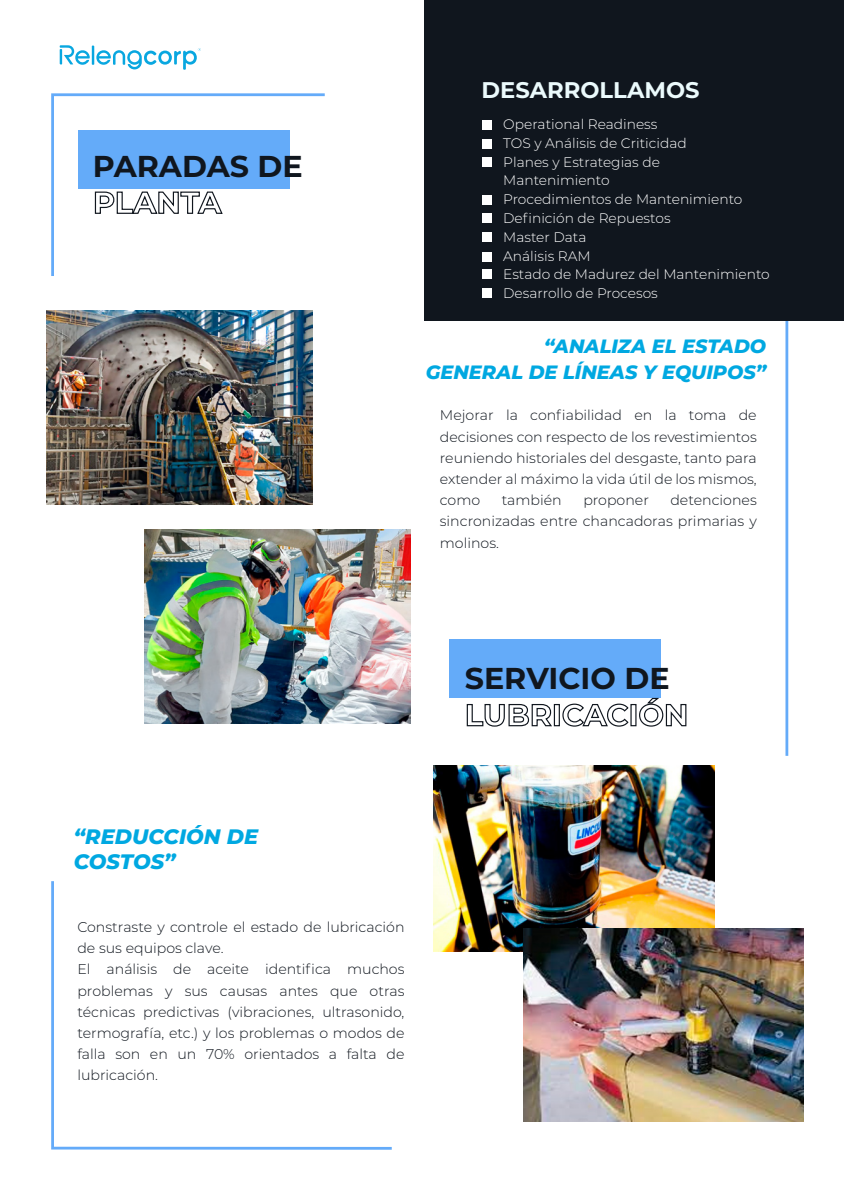
<style>
.page{position:relative;width:844px;height:1191px;background:#fff}
.page>*{position:absolute;margin:0;border:0;box-sizing:border-box;transform-origin:0 0}
.t1{font:700 30.1px "Montserrat";color:#10161e}
.t2{font:700 22.57px "Montserrat";color:#ebfafc}
.t3{font:italic 800 20.82px/25.2px "Montserrat";color:#00a8e1}
.t4{font:italic 800 19.25px/25.4px "Montserrat";color:#00a8e1;text-align:right}
.t5{font:300 14.17px/21.2px "Montserrat";color:#10161e;text-align:justify}
.t6{font:300 13.83px/18.7px "Montserrat";color:#fff}
</style>
<div class="page">
<svg style="left:51px;top:881px;width:341px;height:269px"></svg>
<svg style="left:51px;top:93px;width:274px;height:183px"></svg>
<hr style="left:785px;top:313px;width:3px;height:443px;background:#64abf9">
<div style="left:424px;top:0;width:419px;height:321px;background:#10161e"></div>
<div style="left:482px;top:213px;width:9px;height:10px;background:#fff"></div>
<div style="left:482px;top:196px;width:9px;height:9px;background:#fff"></div>
<div style="left:482px;top:252px;width:9px;height:9px;background:#fff"></div>
<div style="left:482px;top:269px;width:9px;height:10px;background:#fff"></div>
<div style="left:482px;top:289px;width:9px;height:9px;background:#fff"></div>
<div style="left:482px;top:232px;width:9px;height:10px;background:#fff"></div>
<div style="left:482px;top:157px;width:9px;height:9px;background:#fff"></div>
<div style="left:482px;top:139px;width:9px;height:9px;background:#fff"></div>
<div style="left:482px;top:120px;width:9px;height:9px;background:#fff"></div>
<div style="left:449px;top:639px;width:211px;height:58px;background:#64abf9"></div>
<svg style="left:466px;top:704px;width:86px;height:23px"></svg>
<div style="left:553px;top:704px;width:6px;height:22px;border:1px solid #10161e"></div>
<svg style="left:562px;top:703px;width:67px;height:24px"></svg>
<svg style="left:638px;top:697px;width:48px;height:30px"></svg>
<div style="left:78px;top:130px;width:211px;height:59px;background:#64abf9"></div>
<svg style="left:94px;top:191px;width:129px;height:24px"></svg>
<img style="left:47px;top:310px;width:265px;height:194px">
<img style="left:145px;top:529px;width:265px;height:195px">
<img style="left:434px;top:765px;width:280px;height:186px">
<img style="left:523px;top:928px;width:280px;height:193px">
<svg style="left:60px;top:45px;width:141px;height:25px"></svg>
<h1 class="t1" style="left:93px;top:144px;width:211px">PARADAS DE</h1>
<h2 class="t2" style="left:481px;top:74px;width:219px">DESARROLLAMOS</h2>
<p class="t6" style="left:503px;top:114px;width:268px">Operational Readiness<br>TOS y Análisis de Criticidad<br>Planes y Estrategias de<br>Mantenimiento<br>Procedimientos de Mantenimiento<br>Definición de Repuestos<br>Master Data<br>Análisis RAM<br>Estado de Madurez del Mantenimiento<br>Desarrollo de Procesos</p>
<h3 class="t4" style="left:425px;top:333px;width:342px">“ANALIZA EL ESTADO<br>GENERAL DE LÍNEAS Y EQUIPOS”</h3>
<p class="t5" style="left:440px;top:404px;width:318px">Mejorar la confiabilidad en la toma de decisiones con respecto de los revestimientos reuniendo historiales del desgaste, tanto para extender al máximo la vida útil de los mismos, como</p>
<p class="t5" style="left:440px;top:489px;width:318px;text-indent:230px">detenciones sincronizadas entre chancadoras primarias y molinos.</p>
<p class="t5" style="left:501px;top:489px;width:62px">también</p>
<p class="t5" style="left:583px;top:489px;width:67px">proponer</p>
<h1 class="t1" style="left:464px;top:656px;width:206px">SERVICIO DE</h1>
<h3 class="t3" style="left:74px;top:822px;width:186px">“REDUCCIÓN DE<br>COSTOS”</h3>
<p class="t5" style="left:77px;top:915px;width:328px;text-align:left">Constraste y controle el estado de lubricación de sus equipos clave.<br>El análisis de aceite identifica muchos problemas y sus causas antes que otras técnicas predictivas (vibraciones, ultrasonido, termografía, etc.) y los problemas o modos de falla son en un 70% orientados a falta de lubricación.</p>
</div>
